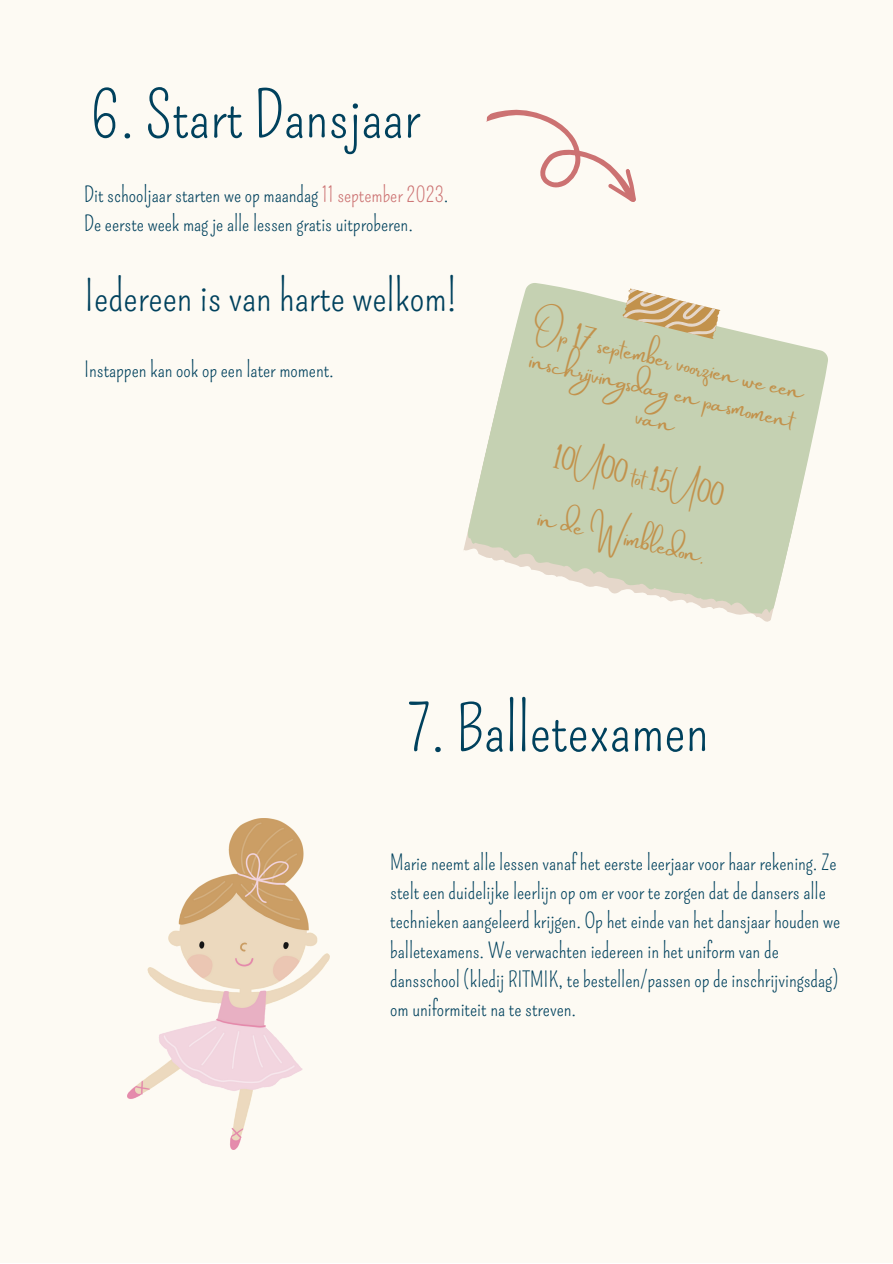
<style>
.page{position:relative;width:893px;height:1264px;background:#fff}
.page>*{position:absolute;margin:0;border:0;box-sizing:border-box;transform-origin:0 0}
.t1{font:63px "Pompiere";color:#00415d}
.t2{font:42px "Pompiere";color:#00415d}
.t3{font:22.35px/30.3px "Amsterdam Two";color:#c2924c;text-align:center}
.t4{font:21px/29.2px "Pompiere";color:#00415d}
.s1{color:#cc7272}
</style>
<div class="page">
<div style="left:0;top:0;width:892px;height:1262px;background:#fdfaf3"></div>
<svg style="left:463px;top:283px;width:365px;height:339px;fill:#c5d1b2"></svg>
<svg style="left:620px;top:287px;width:101px;height:52px"></svg>
<svg style="left:486px;top:109px;width:150px;height:93px"></svg>
<img style="left:127px;top:818px;width:202px;height:331px">
<p class="t1" style="left:89px;top:78px;width:332px">6. Start Dansjaar</p>
<p class="t4" style="left:84px;top:180px;width:366px">Dit schooljaar starten we op maandag <span class="s1">11 september 2023</span>.</p>
<p class="t4" style="left:84px;top:209px;width:330px">De eerste week mag je alle lessen gratis uitproberen.</p>
<p class="t2" style="left:84px;top:271px;width:374px">Iedereen is van harte welkom!</p>
<p class="t4" style="left:84px;top:355px;width:251px">Instappen kan ook op een later moment.</p>
<p class="t3" style="left:537px;top:316px;width:278px;rotate:13deg">Op 17 september voorzien we een inschrijvingsdag en pasmoment van</p>
<p class="t3" style="left:558px;top:445px;width:174px;rotate:13deg">10U00 tot 15U00</p>
<p class="t3" style="left:541px;top:504px;width:173px;rotate:13deg">in de Wimbledon.</p>
<p class="t1" style="left:407px;top:692px;width:303px">7. Balletexamen</p>
<p class="t4" style="left:390px;top:848px;width:451px">Marie neemt alle lessen vanaf het eerste leerjaar voor haar rekening. Ze stelt een duidelijke leerlijn op om er voor te zorgen dat de dansers alle technieken aangeleerd krijgen. Op het einde van het dansjaar houden we balletexamens. We verwachten iedereen in het uniform van de dansschool (kledij RITMIK, te bestellen/passen op de inschrijvingsdag) om uniformiteit na te streven.</p>
</div>
